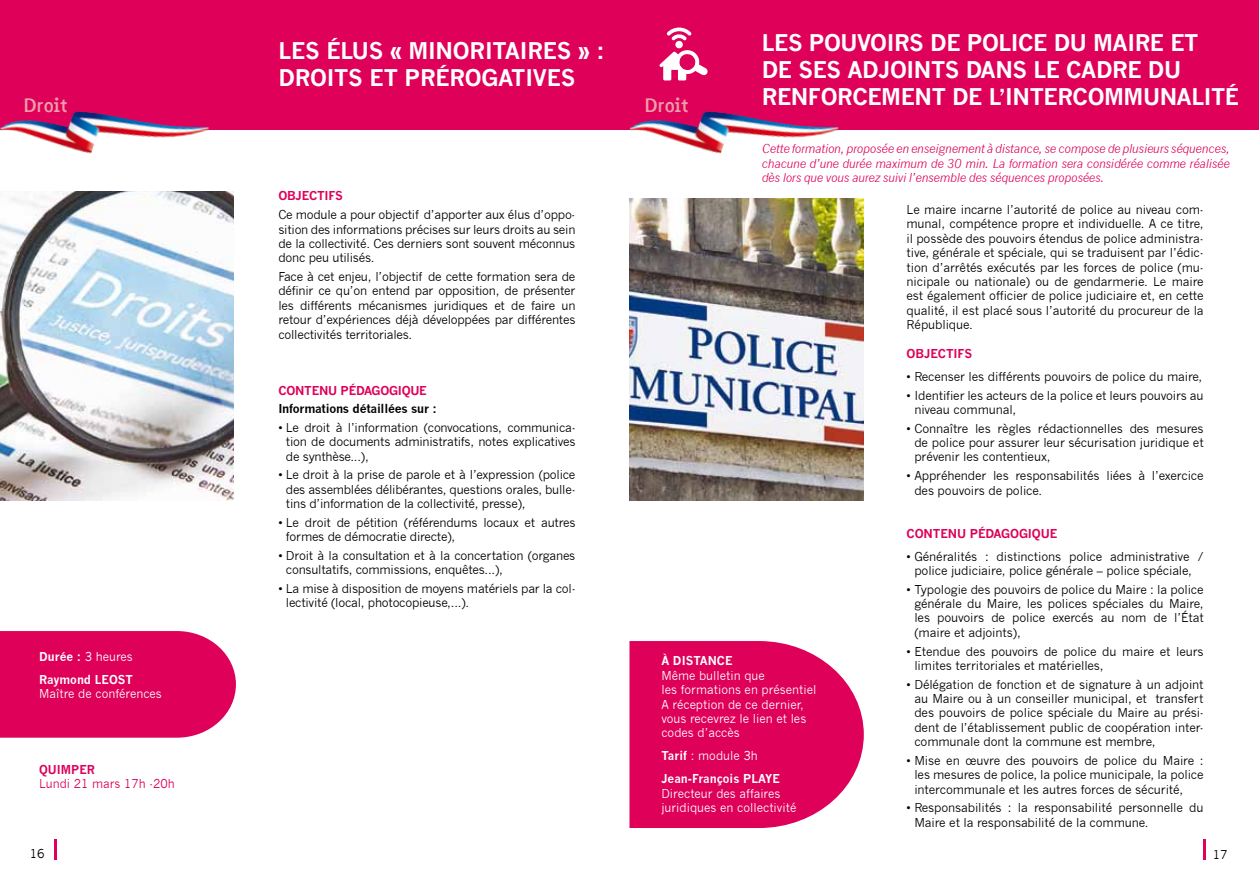
<style>
.page{position:relative;width:1259px;height:893px;background:#fff}
.page>*{position:absolute;margin:0;border:0;box-sizing:border-box;transform-origin:0 0}
.t1{font:700 22.5px/27px "News Gothic";letter-spacing:-.02em;color:#fff}
.t2{font:700 20.25px "Focus LF";color:#ef9ea9}
.t3{font:12px/14.4px "News Gothic";letter-spacing:-.01em;color:#000;text-align:justify}
.t4{font:italic 12px/14.4px "News Gothic";letter-spacing:-.02em;color:#de0059;text-align:justify}
.t5{font:12px/14.4px "News Gothic";color:#fff}
.t6{font:700 12px/23px "News Gothic";color:#fff}
.t7{font:700 12px "News Gothic";letter-spacing:-.02em;color:#de0059}
.t8{font:700 12px "News Gothic";color:#000}
.t9{font:12px "News Gothic";color:#de0059}
.s1{font-weight:400}
</style>
<div class="page">
<div style="left:0;top:0;width:629px;height:129px;background:#de0059"></div>
<div style="left:629px;top:0;width:630px;height:129px;background:#de0059"></div>
<img style="left:0;top:111px;width:77px;height:24px">
<img style="left:0;top:191px;width:234px;height:310px">
<div style="left:0;top:631px;width:236px;height:107px;background:#de0059"></div>
<svg style="left:629px;top:641px;width:235px;height:187px;background:#e11969"></svg>
<img style="left:630px;top:111px;width:77px;height:24px">
<img style="left:629px;top:198px;width:234px;height:303px">
<hr style="left:1202px;top:839px;width:3px;height:21px;background:#de0059">
<hr style="left:54px;top:839px;width:3px;height:21px;background:#de0059">
<svg style="left:659px;top:28px;width:49px;height:52px"></svg>
<h2 class="t2" style="left:23px;top:93px;width:45px">Droit</h2>
<p class="t6" style="left:39px;top:645px;width:95px">DURÉE : <span class="s1">3 heures<br></span>RAYMOND LEOST</p>
<p class="t5" style="left:39px;top:687px;width:124px">M aître de conférences</p>
<p class="t7" style="left:39px;top:762px;width:57px">QUIMPER</p>
<p class="t9" style="left:39px;top:777px;width:137px">Lundi 21 mars 17h -20h</p>
<h1 class="t1" style="left:278px;top:37px;width:328px">LES ÉLUS « MINORITAIRES » :<br>DROITS ET PRÉROGATIVES</h1>
<p class="t7" style="left:278px;top:189px;width:66px">OBJECTIFS</p>
<p class="t3" style="left:278px;top:208px;width:299px">Ce module a pour objectif d’apporter aux élus d’oppo&shy;sition des informations précises sur leurs droits au sein de la collectivité. Ces derniers sont souvent méconnus donc peu utilisés.</p>
<p class="t3" style="left:278px;top:269px;width:299px">Face à cet enjeu, l’objectif de cette formation sera de définir ce qu’on entend par opposition, de présenter les différents mécanismes juridiques et de faire un retour d’expériences déjà développées par différentes collectivités territoriales.</p>
<p class="t7" style="left:278px;top:383px;width:150px">CONTENU PÉDAGOGIQU E</p>
<p class="t8" style="left:278px;top:401px;width:160px">I NFORMATIONS DÉTAILLÉES SUR :</p>
<p class="t3" style="left:286px;top:420px;width:291px;text-indent:-8px">• Le droit à l’information (convocations, communica&shy;tion de documents administratifs, notes explicatives de synthèse...),</p>
<p class="t3" style="left:286px;top:468px;width:291px;text-indent:-8px">• Le droit à la prise de parole et à l’expression (police des assemblées délibérantes, questions orales, bulle&shy;tins d’information de la collectivité, presse),</p>
<p class="t3" style="left:286px;top:515px;width:291px;text-indent:-8px">• Le droit de pétition (référendums locaux et autres formes de démocratie directe),</p>
<p class="t3" style="left:286px;top:548px;width:291px;text-indent:-8px">• Droit à la consultation et à la concertation (organes consultatifs, commissions, enquêtes...),</p>
<p class="t3" style="left:286px;top:581px;width:291px;text-indent:-8px">• La mise à disposition de moyens matériels par la col&shy;lectivité (local, photocopieuse,...).</p>
<h2 class="t2" style="left:644px;top:93px;width:45px">Droit</h2>
<h1 class="t1" style="left:762px;top:28px;width:479px">LES POUVOIRS DE POLICE DU MAIRE ET<br>DE SES ADJOINTS DANS LE CADRE DU<br>RENFORCEMENT DE L’INTERCOMMU NALITÉ</h1>
<p class="t4" style="left:762px;top:142px;width:470px">Cette formation, proposée en enseignement à distance, se compose de plusieurs séquences, chacune d’une durée maximum de 30 min. La formation sera considérée comme réalisée dès lors que vous aurez suivi l’ensemble des séquences proposées.</p>
<p class="t6" style="left:661px;top:649px;width:20px">À DISTANCE</p>
<p class="t5" style="left:661px;top:668px;width:157px">Même bulletin que<br>les formations en présentiel<br>A réception de ce dernier, vous recevrez le lien et les codes d’accès</p>
<p class="t6" style="left:661px;top:744px;width:105px">TARIF <span class="s1">: module 3h<br></span>JEAN-FRANÇOIS PLAYE</p>
<p class="t5" style="left:661px;top:786px;width:136px">Directeur des affaires juridiques en collectivité</p>
<p class="t3" style="left:906px;top:203px;width:299px">Le maire incarne l’autorité de police au niveau com&shy;munal, compétence propre et individuelle. A ce titre, il possède des pouvoirs étendus de police administra&shy;tive, générale et spéciale, qui se traduisent par l’édic&shy;tion d’arrêtés exécutés par les forces de police (mu&shy;nicipale ou nationale) ou de gendarmerie. Le maire est également officier de police judiciaire et, en cette qualité, il est placé sous l’autorité du procureur de la République.</p>
<p class="t7" style="left:906px;top:346px;width:67px">OBJECTIFS</p>
<p class="t3" style="left:906px;top:369px;width:297px">• Recenser les différents pouvoirs de police du maire,</p>
<p class="t3" style="left:914px;top:388px;width:291px;text-indent:-8px">• Identifier les acteurs de la police et leurs pouvoirs au niveau communal,</p>
<p class="t3" style="left:914px;top:421px;width:291px;text-indent:-8px">• Connaître les règles rédactionnelles des mesures de police pour assurer leur sécurisation juridique et prévenir les contentieux,</p>
<p class="t3" style="left:914px;top:469px;width:291px;text-indent:-8px">• Appréhender les responsabilités liées à l’exercice des pouvoirs de police.</p>
<p class="t7" style="left:906px;top:526px;width:152px">CONTENU PÉDAGOGIQU E</p>
<p class="t3" style="left:906px;top:549px;width:299px;text-align:center">• Généralités : distinctions police administrative / police judiciaire, police générale – police spéciale,</p>
<p class="t3" style="left:914px;top:582px;width:291px;text-indent:-8px">• Typologie des pouvoirs de police du Maire : la police générale du Maire, les polices spéciales du Maire, les pouvoirs de police exercés au nom de l’État (maire et adjoints),</p>
<p class="t3" style="left:914px;top:644px;width:291px;text-indent:-8px">• Etendue des pouvoirs de police du maire et leurs limites territoriales et matérielles,</p>
<p class="t3" style="left:914px;top:677px;width:291px;text-indent:-8px">• Délégation de fonction et de signature à un adjoint au Maire ou à un conseiller municipal, et transfert des pouvoirs de police spéciale du Maire au prési&shy;dent de l’établissement public de coopération inter&shy;communale dont la commune est membre,</p>
<p class="t3" style="left:914px;top:753px;width:291px;text-indent:-8px">• Mise en œuvre des pouvoirs de police du Maire : les mesures de police, la police municipale, la police intercommunale et les autres forces de sécurité,</p>
<p class="t3" style="left:914px;top:801px;width:291px;text-indent:-8px">• Responsabilités : la responsabilité personnelle du<br>Maire et la responsabilité de la commune.</p>
<p class="t3" style="left:30px;top:847px;width:16px">16</p>
<p class="t3" style="left:1212px;top:848px;width:16px">17</p>
</div>
